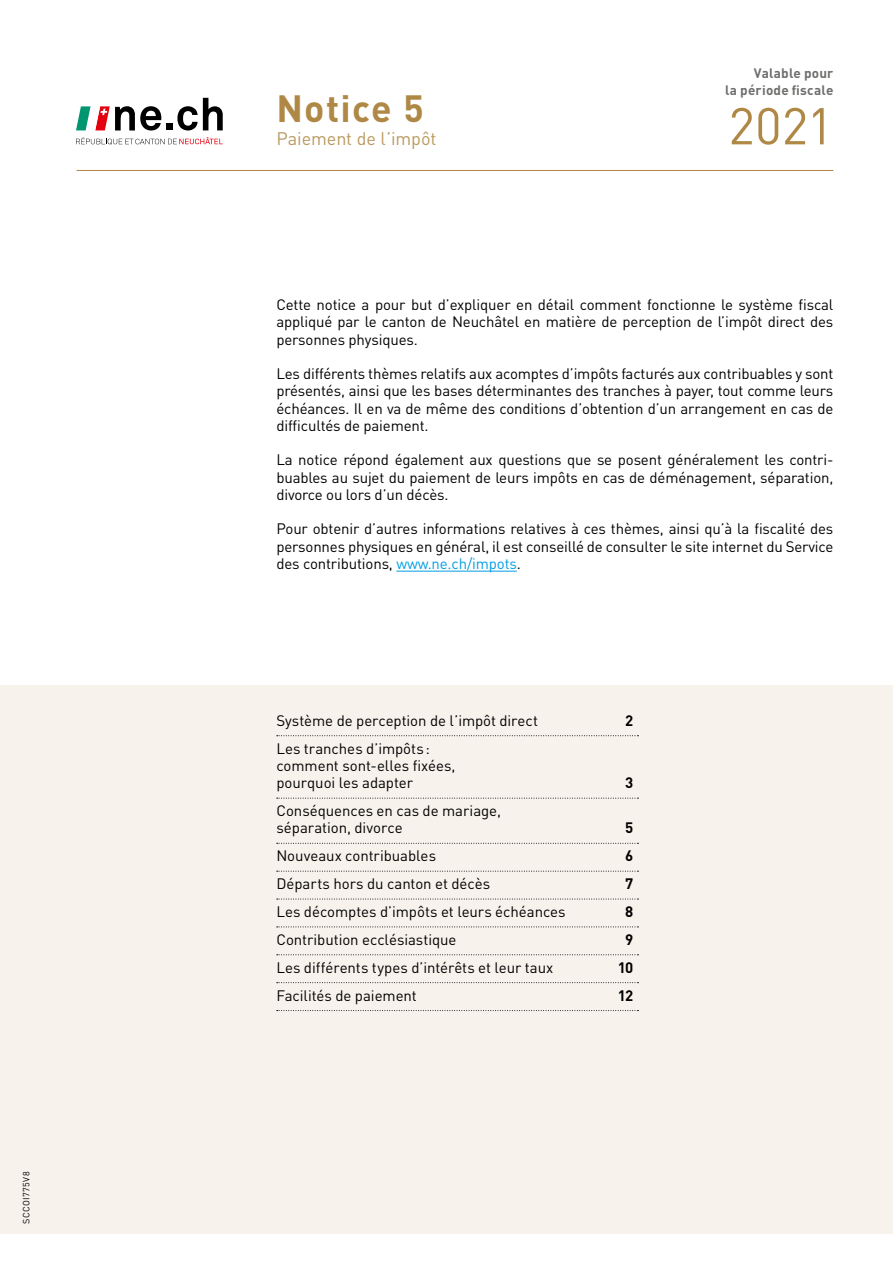
<style>
.page{position:relative;width:893px;height:1263px;background:#fff}
.page>*{position:absolute;margin:0;border:0;box-sizing:border-box;transform-origin:0 0}
.t1{font:51px "DIN Pro";color:#af8846}
.t2{font:700 37.5px "DIN Pro";letter-spacing:.035em;color:#af8846}
.t3{font:18px "DIN Pro";letter-spacing:-.005em;color:#ba995f}
.t4{font:15px/17.2px "DIN Pro";letter-spacing:-.01em;color:#000;text-align:justify}
.t5{font:700 15px "DIN Pro";color:#000}
.t6{font:700 13.5px/16.5px "DIN Pro";letter-spacing:.015em;color:#6f6f6e;text-align:right}
.t7{font:9px "DIN Pro";letter-spacing:.04em;color:#000}
.s1{color:#009ee3}
</style>
<div class="page">
<div style="left:0;top:685px;width:893px;height:548px;background:#f7f2ec"></div>
<svg style="left:277px;top:735px;width:361px;height:1px"></svg>
<svg style="left:277px;top:798px;width:361px;height:1px"></svg>
<svg style="left:277px;top:843px;width:361px;height:1px"></svg>
<svg style="left:277px;top:871px;width:361px;height:1px"></svg>
<svg style="left:277px;top:899px;width:361px;height:1px"></svg>
<svg style="left:277px;top:926px;width:361px;height:1px"></svg>
<svg style="left:277px;top:954px;width:361px;height:1px"></svg>
<svg style="left:277px;top:982px;width:361px;height:1px"></svg>
<svg style="left:277px;top:1010px;width:361px;height:1px"></svg>
<hr style="left:396px;top:571px;width:121px;height:1px;background:#009ee3">
<hr style="left:77px;top:170px;width:756px;height:1px;background:#af8846">
<div style="left:166px;top:123px;width:7px;height:7px;background:#000"></div>
<svg style="left:177px;top:98px;width:46px;height:32px"></svg>
<svg style="left:76px;top:137px;width:147px;height:8px"></svg>
<svg style="left:76px;top:106px;width:85px;height:24px"></svg>
<p class="t7" style="left:20px;top:1224px;width:54px;rotate:-90deg">SCCOI775V8</p>
<h2 class="t2" style="left:276px;top:83px;width:149px">Notice 5</h2>
<p class="t3" style="left:276px;top:126px;width:161px">Paiement de l’impôt</p>
<p class="t6" style="left:725px;top:65px;width:110px">Valable pour<br>la période fiscale</p>
<h1 class="t1" style="left:728px;top:91px;width:107px">2021</h1>
<p class="t4" style="left:276px;top:295px;width:558px">Cette notice a pour but d’expliquer en détail comment fonctionne le système fiscal appliqué par le canton de Neuchâtel en matière de perception de l’impôt direct des personnes physiques.</p>
<p class="t4" style="left:276px;top:364px;width:559px">Les différents thèmes relatifs aux acomptes d’impôts facturés aux contribuables y sont présentés, ainsi que les bases déterminantes des tranches à payer, tout comme leurs échéances. Il en va de même des conditions d’obtention d’un arrangement en cas de difficultés de paiement.</p>
<p class="t4" style="left:276px;top:451px;width:559px">La notice répond également aux questions que se posent généralement les contri&shy;buables au sujet du paiement de leurs impôts en cas de déménagement, séparation, divorce ou lors d’un décès.</p>
<p class="t4" style="left:276px;top:520px;width:559px">Pour obtenir d’autres informations relatives à ces thèmes, ainsi qu’à la fiscalité des personnes physiques en général, il est conseillé de consulter le site internet du Service des contributions, <span class="s1">www.ne.ch/impots</span>.</p>
<p class="t4" style="left:276px;top:711px;width:263px">Système de perception de l’impôt direct</p>
<p class="t5" style="left:625px;top:710px;width:10px">2</p>
<p class="t4" style="left:276px;top:739px;width:181px;text-align:left">Les tranches d’impôts: comment sont-elles fixées, pourquoi les adapter</p>
<p class="t5" style="left:625px;top:773px;width:10px">3</p>
<p class="t4" style="left:276px;top:801px;width:226px">Conséquences en cas de mariage, séparation, divorce</p>
<p class="t5" style="left:625px;top:818px;width:10px">5</p>
<p class="t4" style="left:276px;top:847px;width:161px">Nouveaux contribuables</p>
<p class="t5" style="left:625px;top:846px;width:10px">6</p>
<p class="t4" style="left:276px;top:874px;width:215px">Départs hors du canton et décès</p>
<p class="t5" style="left:625px;top:873px;width:10px">7</p>
<p class="t4" style="left:276px;top:902px;width:291px">Les décomptes d’impôts et leurs échéances</p>
<p class="t5" style="left:625px;top:901px;width:10px">8</p>
<p class="t4" style="left:276px;top:930px;width:182px">Contribution ecclésiastique</p>
<p class="t5" style="left:625px;top:929px;width:10px">9</p>
<p class="t4" style="left:276px;top:958px;width:278px">Les différents types d’intérêts et leur taux</p>
<p class="t5" style="left:618px;top:957px;width:17px">10</p>
<p class="t4" style="left:276px;top:986px;width:142px">Facilités de paiement</p>
<p class="t5" style="left:618px;top:985px;width:17px">12</p>
</div>
